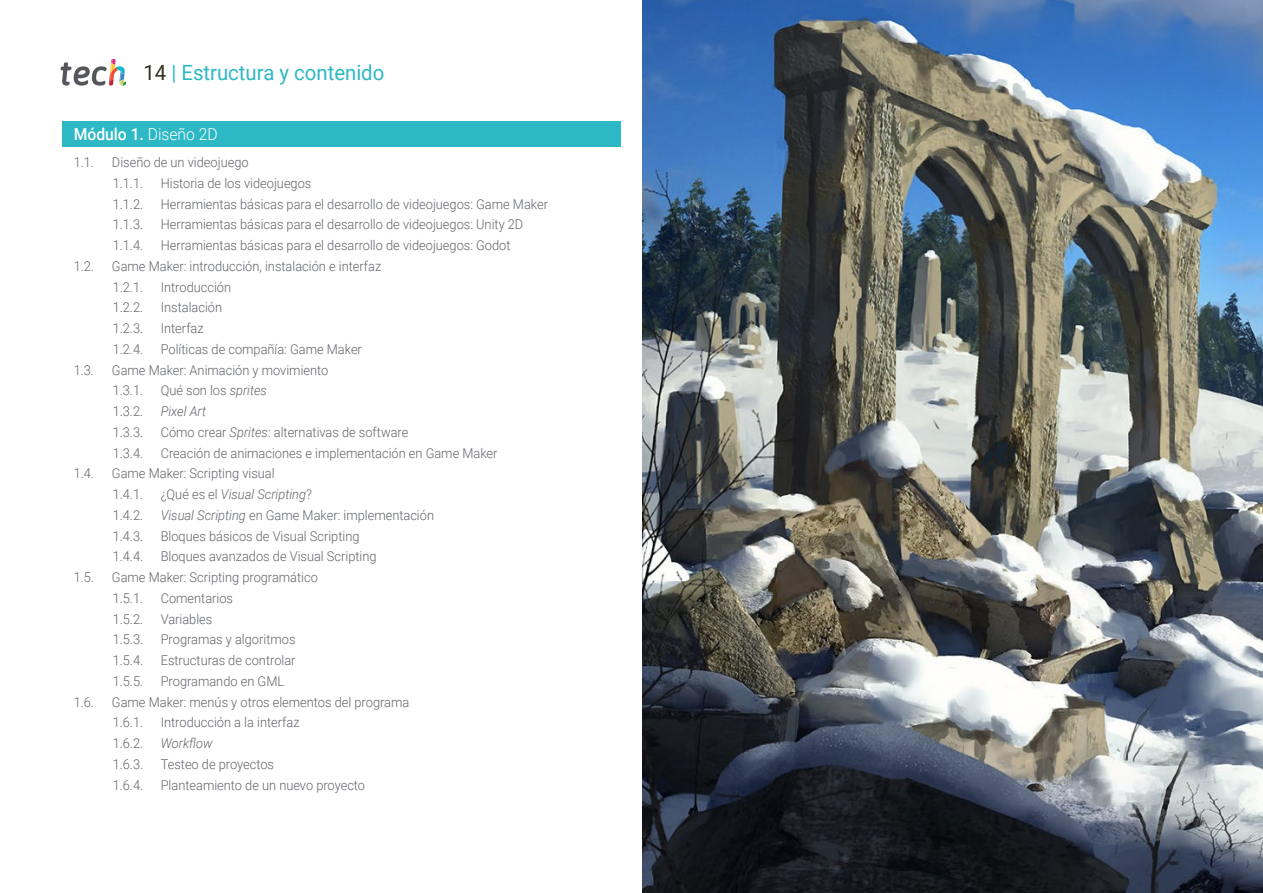
<style>
.page{position:relative;width:1263px;height:893px;background:#fff}
.page>*{position:absolute;margin:0;border:0;box-sizing:border-box;transform-origin:0 0}
.t1{font:21px "Roboto";color:#2db8c5}
.t2{font:500 16.5px "Roboto";color:#fff;scale:.95 1}
.t3{font:300 13.5px/20.7px "Roboto";color:#61646a;scale:.95 1}
.t4{font:italic 300 13.5px "Roboto";color:#61646a;scale:.95 1}
.s1{color:#312e20}
.s2{font-weight:300}
.s3{font-style:italic}
.s4{font-style:normal}
</style>
<div class="page">
<div style="left:63px;top:121px;width:558px;height:25px;background:#2db8c5"></div>
<svg style="left:61px;top:59px;width:65px;height:27px"></svg>
<img style="left:642px;top:0;width:621px;height:893px">
<h1 class="t1" style="left:144px;top:57px;width:242px"><span class="s1">14</span> | Estructura y contenido</h1>
<p class="t2" style="left:74px;top:123px;width:153px">Módulo 1. <span class="s2">Diseño 2D</span></p>
<p class="t3" style="left:74px;top:151px;width:23px">1.1.</p>
<p class="t3" style="left:112px;top:151px;width:145px">Diseño de un videojuego<br>1.1.1.</p>
<p class="t3" style="left:161px;top:172px;width:160px">Historia de los videojuegos</p>
<p class="t3" style="left:113px;top:193px;width:34px">1.1.2.</p>
<p class="t3" style="left:161px;top:193px;width:409px">Herramientas básicas para el desarrollo de videojuegos: Game Maker</p>
<p class="t3" style="left:113px;top:214px;width:34px">1.1.3.</p>
<p class="t3" style="left:161px;top:214px;width:383px">Herramientas básicas para el desarrollo de videojuegos: Unity 2D</p>
<p class="t3" style="left:113px;top:234px;width:34px">1.1.4.</p>
<p class="t3" style="left:161px;top:234px;width:370px">Herramientas básicas para el desarrollo de videojuegos: Godot</p>
<p class="t3" style="left:74px;top:255px;width:23px">1.2.</p>
<p class="t3" style="left:112px;top:255px;width:285px">Game Maker: introducción, instalación e interfaz<br>1.2.1.</p>
<p class="t3" style="left:161px;top:276px;width:76px">Introducción</p>
<p class="t3" style="left:113px;top:297px;width:34px">1.2.2.</p>
<p class="t3" style="left:161px;top:297px;width:66px">Instalación</p>
<p class="t3" style="left:113px;top:317px;width:34px">1.2.3.</p>
<p class="t3" style="left:161px;top:317px;width:47px">Interfaz</p>
<p class="t3" style="left:113px;top:338px;width:34px">1.2.4.</p>
<p class="t3" style="left:161px;top:338px;width:213px">Políticas de compañía: Game Maker</p>
<p class="t3" style="left:74px;top:359px;width:23px">1.3.</p>
<p class="t3" style="left:112px;top:359px;width:229px">Game Maker: Animación y movimiento<br>1.3.1.</p>
<p class="t3" style="left:161px;top:380px;width:113px">Qué son los <span class="s3">sprites</span></p>
<p class="t3" style="left:113px;top:400px;width:34px">1.3.2.</p>
<p class="t4" style="left:161px;top:402px;width:49px">Pixel Art</p>
<p class="t3" style="left:113px;top:421px;width:34px">1.3.3.</p>
<p class="t3" style="left:161px;top:421px;width:262px">Cómo crear <span class="s3">Sprites</span>: alternativas de software</p>
<p class="t3" style="left:113px;top:442px;width:34px">1.3.4.</p>
<p class="t3" style="left:161px;top:442px;width:356px">Creación de animaciones e implementación en Game Maker</p>
<p class="t3" style="left:74px;top:463px;width:23px">1.4.</p>
<p class="t3" style="left:112px;top:463px;width:173px">Game Maker: Scripting visual<br>1.4.1.</p>
<p class="t4" style="left:161px;top:485px;width:161px"><span class="s4">¿Qué es el</span> Visual Scripting<span class="s4">?</span></p>
<p class="t3" style="left:113px;top:504px;width:34px">1.4.2.</p>
<p class="t3" style="left:161px;top:504px;width:289px"><span class="s3">Visual Scripting</span> en Game Maker: implementación</p>
<p class="t3" style="left:113px;top:525px;width:34px">1.4.3.</p>
<p class="t3" style="left:161px;top:525px;width:211px">Bloques básicos de Visual Scripting</p>
<p class="t3" style="left:113px;top:546px;width:34px">1.4.4.</p>
<p class="t3" style="left:161px;top:546px;width:229px">Bloques avanzados de Visual Scripting</p>
<p class="t3" style="left:74px;top:566px;width:23px">1.5.</p>
<p class="t3" style="left:112px;top:566px;width:218px">Game Maker: Scripting programático<br>1.5.1.</p>
<p class="t3" style="left:161px;top:587px;width:78px">Comentarios</p>
<p class="t3" style="left:113px;top:608px;width:34px">1.5.2.</p>
<p class="t3" style="left:161px;top:608px;width:56px">Variables</p>
<p class="t3" style="left:113px;top:629px;width:34px">1.5.3.</p>
<p class="t3" style="left:161px;top:629px;width:143px">Programas y algoritmos</p>
<p class="t3" style="left:113px;top:649px;width:34px">1.5.4.</p>
<p class="t3" style="left:161px;top:649px;width:143px">Estructuras de controlar</p>
<p class="t3" style="left:113px;top:670px;width:34px">1.5.5.</p>
<p class="t3" style="left:161px;top:670px;width:131px">Programando en GML</p>
<p class="t3" style="left:74px;top:691px;width:23px">1.6.</p>
<p class="t3" style="left:112px;top:691px;width:314px">Game Maker: menús y otros elementos del programa<br>1.6.1.</p>
<p class="t3" style="left:161px;top:712px;width:148px">Introducción a la interfaz</p>
<p class="t3" style="left:113px;top:732px;width:34px">1.6.2.</p>
<p class="t4" style="left:161px;top:734px;width:56px">Workflow</p>
<p class="t3" style="left:113px;top:753px;width:34px">1.6.3.</p>
<p class="t3" style="left:161px;top:753px;width:121px">Testeo de proyectos</p>
<p class="t3" style="left:113px;top:774px;width:34px">1.6.4.</p>
<p class="t3" style="left:161px;top:774px;width:217px">Planteamiento de un nuevo proyecto</p>
</div>
